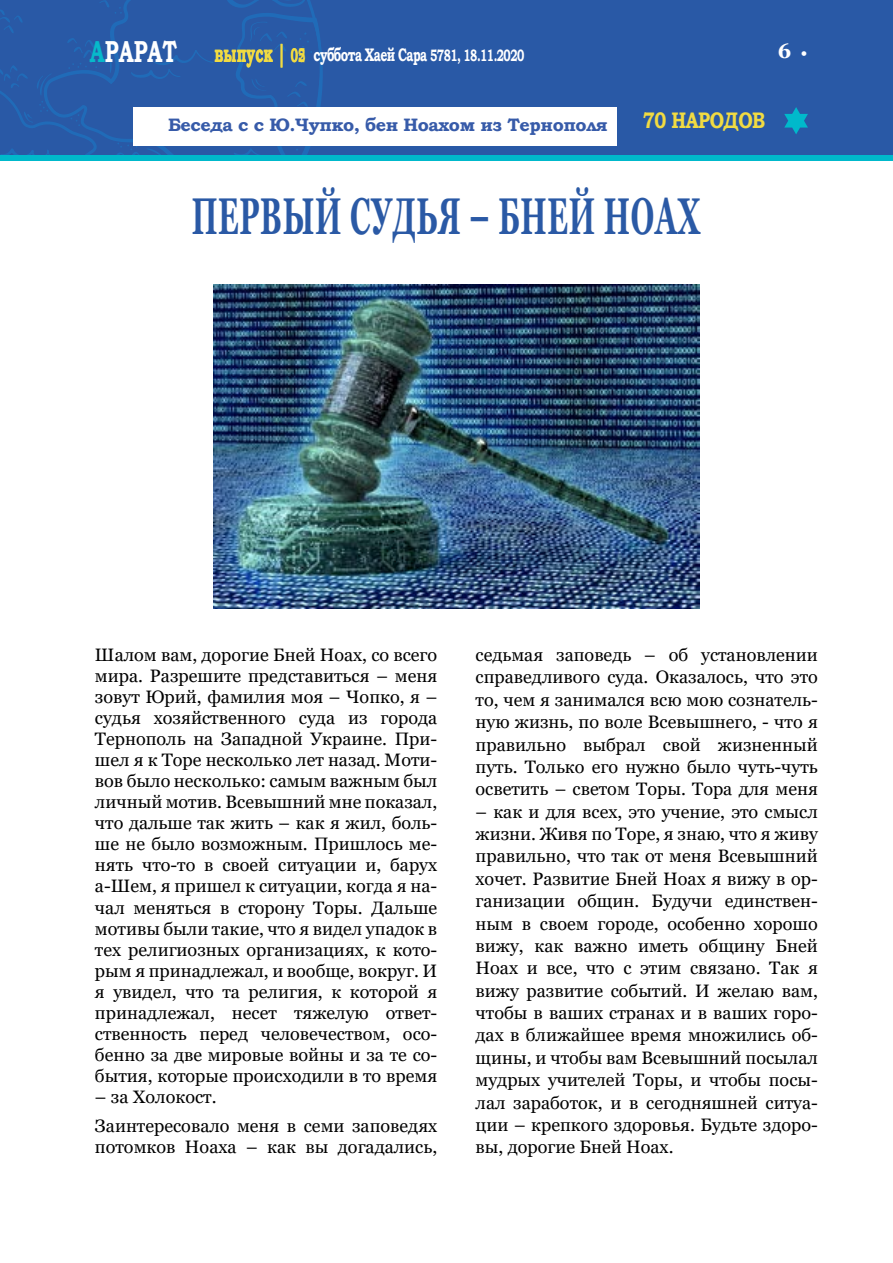
<style>
.page{position:relative;width:893px;height:1263px;background:#fff}
.page>*{position:absolute;margin:0;border:0;box-sizing:border-box;transform-origin:0 0}
.t1{font:700 51.75px "Georgia";letter-spacing:.025em;color:#2a59a5;scale:.55 1}
.t2{font:700 30.3px "Bookman Old Style";color:#fff;scale:.69 1}
.t3{font:700 25.2px "Bookman Old Style";color:#f1db42;scale:.56 1}
.t4{font:700 22.5px "Bookman Old Style";letter-spacing:-.025em;color:#f1db42;scale:.8 1}
.t5{font:700 21px "Georgia";color:#fff}
.t6{font:700 19.8px "Bookman Old Style";color:#f1db42;scale:.56 1}
.t7{font:700 18.15px "Bookman Old Style";letter-spacing:-.05em;color:#fff;scale:.67 1}
.t8{font:18px/22.4px "Georgia";color:#000}
.t9{font:700 18px "Bookman Old Style";letter-spacing:-.025em;color:#375ba9}
.t10{font:700 15px "Georgia";color:#fff}
.s1{color:#07b9ca}
.s2{font-size:19.8px;color:#f1db42}
.s3{font-size:16.5px}
</style>
<div class="page">
<div style="left:0;top:0;width:893px;height:155px;background:#2959a6"></div>
<svg style="left:0;top:0;width:322px;height:155px"></svg>
<div style="left:0;top:155px;width:893px;height:6px;background:#00b9cb"></div>
<svg style="left:784px;top:107px;width:24px;height:27px"></svg>
<div style="left:133px;top:107px;width:483px;height:39px;background:#fff"></div>
<img style="left:213px;top:285px;width:486px;height:323px">
<h2 class="t2" style="left:90px;top:30px;width:128px"><span class="s1">А</span>РАРАТ</h2>
<h3 class="t3" style="left:215px;top:35px;width:129px">выпуск |</h3>
<p class="t7" style="left:298px;top:42px;width:339px"><span class="s2">5</span> суббота Хаей Сара <span class="s3">5781, 18.11.2020</span></p>
<p class="t6" style="left:291px;top:41px;width:28px">02</p>
<p class="t5" style="left:778px;top:37px;width:15px">6</p>
<p class="t10" style="left:801px;top:43px;width:8px">•</p>
<p class="t9" style="left:168px;top:112px;width:441px">Беседа Юсс .Чупко, бен Ноахом из Тернополя</p>
<p class="t4" style="left:643px;top:104px;width:154px">70 НАРОДОВ</p>
<h1 class="t1" style="left:192px;top:182px;width:927px">ПЕРВЫЙ СУДЬЯ – БНЕЙ НОАХ</h1>
<p class="t8" style="left:95px;top:645px;width:344px;line-height:21px;text-align:right">Шалом вам, дорогие Бней Ноах, со всего мира. Разрешите представиться – меня зовут Юрий, фамилия моя – Чопко –я, города</p>
<p class="t8" style="left:154px;top:707px;width:134px">хозяйственного</p>
<p class="t8" style="left:95px;top:707px;width:47px">судья</p>
<p class="t8" style="left:299px;top:707px;width:38px">суда</p>
<p class="t8" style="left:348px;top:707px;width:21px">из</p>
<p class="t8" style="left:95px;top:728px;width:344px">Тернополь на Западной Украине. При-</p>
<p class="t8" style="left:95px;top:749px;width:344px">шел кя Торе несколько лет назад. Моти-</p>
<p class="t8" style="left:95px;top:770px;width:344px">вов было несколько: самым важным был</p>
<p class="t8" style="left:95px;top:791px;width:344px">личный мотив. Всевышний мне показал,</p>
<p class="t8" style="left:95px;top:812px;width:344px">что дальше так жить – как я жил, боль-</p>
<p class="t8" style="left:95px;top:833px;width:344px">ше не было возможным. Пришлось ме-</p>
<p class="t8" style="left:95px;top:854px;width:40px">нять</p>
<p class="t8" style="left:142px;top:854px;width:55px">что-то</p>
<p class="t8" style="left:204px;top:854px;width:11px">в</p>
<p class="t8" style="left:222px;top:854px;width:48px">своей</p>
<p class="t8" style="left:278px;top:854px;width:80px">ситуации</p>
<p class="t8" style="left:365px;top:854px;width:17px">и,</p>
<p class="t8" style="left:390px;top:854px;width:49px">барух</p>
<p class="t8" style="left:95px;top:875px;width:344px">-а Шем я, пришел к ситуации, когда я на-</p>
<p class="t8" style="left:95px;top:917px;width:344px">мотивы были такие, что я видел упадок в</p>
<p class="t8" style="left:95px;top:960px;width:344px">рым я принадлежал и, вообще, вокруг И.</p>
<p class="t8" style="left:313px;top:896px;width:51px">Торы.</p>
<p class="t8" style="left:372px;top:896px;width:67px">Дальше</p>
<p class="t8" style="left:95px;top:896px;width:31px">чал</p>
<p class="t8" style="left:134px;top:896px;width:79px">меняться</p>
<p class="t8" style="left:238px;top:896px;width:68px">сторону</p>
<p class="t8" style="left:220px;top:896px;width:11px">в</p>
<p class="t8" style="left:95px;top:938px;width:344px">тех религиозных организациях к, кото-</p>
<p class="t8" style="left:427px;top:981px;width:11px">я</p>
<p class="t8" style="left:350px;top:981px;width:70px">которой</p>
<p class="t8" style="left:113px;top:981px;width:65px">увидел,</p>
<p class="t8" style="left:185px;top:981px;width:30px">что</p>
<p class="t8" style="left:222px;top:981px;width:19px">та</p>
<p class="t8" style="left:249px;top:981px;width:94px">религия к,</p>
<p class="t8" style="left:95px;top:981px;width:11px">я</p>
<p class="t8" style="left:95px;top:1002px;width:121px">принадлежал,</p>
<p class="t8" style="left:232px;top:1002px;width:46px">несет</p>
<p class="t8" style="left:294px;top:1002px;width:76px">тяжелую</p>
<p class="t8" style="left:386px;top:1002px;width:53px">ответ-</p>
<p class="t8" style="left:95px;top:1023px;width:93px">ственность</p>
<p class="t8" style="left:199px;top:1023px;width:50px">перед</p>
<p class="t8" style="left:261px;top:1023px;width:131px">человечеством,</p>
<p class="t8" style="left:403px;top:1023px;width:36px">осо-</p>
<p class="t8" style="left:95px;top:1044px;width:344px">бенно за две мировые войны и за те со-</p>
<p class="t8" style="left:95px;top:1065px;width:344px">бытия, которые происходили в то время</p>
<p class="t8" style="left:95px;top:1082px;width:344px;line-height:29.5px">– за Холокост.<br>Заинтересовало меня в семи заповедях</p>
<p class="t8" style="left:338px;top:1136px;width:101px">догадались,</p>
<p class="t8" style="left:185px;top:1136px;width:53px">Ноаха</p>
<p class="t8" style="left:95px;top:1136px;width:82px">потомков</p>
<p class="t8" style="left:267px;top:1136px;width:30px">как</p>
<p class="t8" style="left:305px;top:1136px;width:24px">вы</p>
<p class="t8" style="left:246px;top:1136px;width:13px">–</p>
<p class="t8" style="left:669px;top:644px;width:21px">об</p>
<p class="t8" style="left:476px;top:644px;width:344px">седьмая<br>справедливого суда. Оказалось, что это</p>
<p class="t8" style="left:476px;top:711px;width:344px">ную жизнь, по воле Всевышнего -, что я</p>
<p class="t8" style="left:556px;top:644px;width:77px">заповедь</p>
<p class="t8" style="left:701px;top:644px;width:118px">установлении</p>
<p class="t8" style="left:644px;top:644px;width:13px">–</p>
<p class="t8" style="left:476px;top:689px;width:344px">то, чем я занимался всю мою сознатель-</p>
<p class="t8" style="left:718px;top:733px;width:101px">жизненный</p>
<p class="t8" style="left:583px;top:733px;width:64px">выбрал</p>
<p class="t8" style="left:663px;top:733px;width:40px">свой</p>
<p class="t8" style="left:476px;top:733px;width:344px">правильно<br>путь. Только его нужно было чуть-чуть осветить – светом Торы. Тора для меня</p>
<p class="t8" style="left:476px;top:801px;width:344px;text-align:justify">– как и для всех, это учение, это смысл жизни. Живя по Торе я, знаю, что я живу правильно, что так от меня Всевышний</p>
<p class="t8" style="left:476px;top:868px;width:344px">хочет. Развитие Бней Ноах я вижу в ор-</p>
<p class="t8" style="left:476px;top:890px;width:91px">ганизации</p>
<p class="t8" style="left:577px;top:890px;width:63px">общин.</p>
<p class="t8" style="left:651px;top:890px;width:62px">Будучи</p>
<p class="t8" style="left:725px;top:890px;width:95px">единствен-</p>
<p class="t8" style="left:476px;top:912px;width:39px">ным</p>
<p class="t8" style="left:522px;top:912px;width:11px">в</p>
<p class="t8" style="left:540px;top:912px;width:50px">своем</p>
<p class="t8" style="left:597px;top:912px;width:63px">городе,</p>
<p class="t8" style="left:667px;top:912px;width:79px">особенно</p>
<p class="t8" style="left:754px;top:912px;width:66px">хорошо</p>
<p class="t8" style="left:476px;top:935px;width:50px">вижу,</p>
<p class="t8" style="left:534px;top:935px;width:30px">как</p>
<p class="t8" style="left:574px;top:935px;width:55px">важно</p>
<p class="t8" style="left:638px;top:935px;width:52px">иметь</p>
<p class="t8" style="left:699px;top:935px;width:67px">общину</p>
<p class="t8" style="left:775px;top:935px;width:44px">Бней</p>
<p class="t8" style="left:476px;top:957px;width:344px">Ноах<br>вижу развитие событий И. желаю вам,</p>
<p class="t8" style="left:769px;top:957px;width:32px">Так</p>
<p class="t8" style="left:546px;top:957px;width:33px">все,</p>
<p class="t8" style="left:586px;top:957px;width:30px">что</p>
<p class="t8" style="left:623px;top:957px;width:10px">с</p>
<p class="t8" style="left:640px;top:957px;width:43px">этим</p>
<p class="t8" style="left:690px;top:957px;width:72px">связано.</p>
<p class="t8" style="left:527px;top:957px;width:13px">и</p>
<p class="t8" style="left:808px;top:957px;width:11px">я</p>
<p class="t8" style="left:476px;top:1002px;width:344px">чтобы в ваших странах и в ваших горо-</p>
<p class="t8" style="left:476px;top:1024px;width:344px">дах в ближайшее время множились об-</p>
<p class="t8" style="left:476px;top:1047px;width:344px">щины и, чтобы вам Всевышний посылал</p>
<p class="t8" style="left:476px;top:1069px;width:344px">мудрых учителей Торы и, чтобы посы-</p>
<p class="t8" style="left:476px;top:1091px;width:344px">лал заработок и, в сегодняшней ситуа-</p>
<p class="t8" style="left:476px;top:1114px;width:344px">ции – крепкого здоровья. Будьте здоро-</p>
<p class="t8" style="left:476px;top:1136px;width:200px">вы, дорогие Бней Ноах.</p>
</div>
